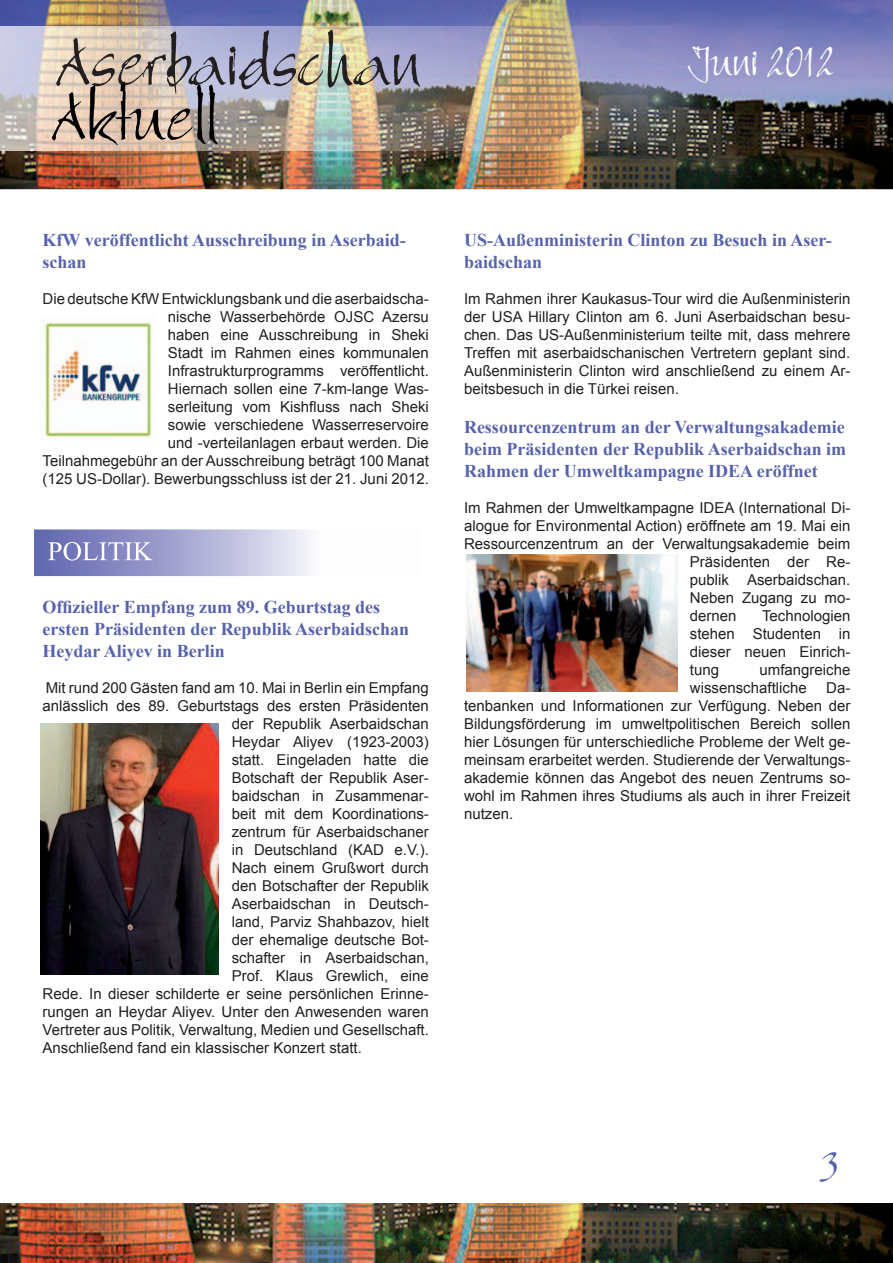
<style>
.page{position:relative;width:893px;height:1263px;background:#fff}
.page>*{position:absolute;margin:0;border:0;box-sizing:border-box;transform-origin:0 0}
.t1{font:72.9px "Bergell Plain";color:#231f20}
.t2{font:72.9px "Bergell Plain";color:#000}
.t3{font:45px "Bergell Plain";color:#fff}
.t4{font:45px "Bergell Plain";color:#5662ac}
.t5{font:27px "Times New Roman";color:#fff}
.t6{font:700 18px/21.6px "Times New Roman";color:#5662ac}
.t7{font:15px/18px "Arial";color:#231f20;text-align:justify}
</style>
<div class="page">
<img style="left:0;top:0;width:893px;height:189px">
<img style="left:0;top:27px;width:750px;height:124px">
<img style="left:0;top:1203px;width:893px;height:60px">
<img style="left:44px;top:322px;width:108px;height:116px">
<svg style="left:34px;top:529px;width:276px;height:47px;background:#adaed5"></svg>
<div style="left:34px;top:542px;width:119px;height:19px;background:linear-gradient(to right,#5f66af,#9696c9)"></div>
<img style="left:40px;top:724px;width:179px;height:251px">
<img style="left:467px;top:555px;width:210px;height:137px">
<h1 class="t1" style="left:57px;top:17px;width:364px">Aserbaidschan</h1>
<h1 class="t2" style="left:53px;top:71px;width:166px">Aktuell</h1>
<h2 class="t3" style="left:689px;top:33px;width:147px">Juni 2012</h2>
<p class="t6" style="left:43px;top:229px;width:365px">KfW veröffentlicht Ausschreibung in Aserbaid&shy;schan</p>
<p class="t7" style="left:43px;top:290px;width:388px;text-align:right">Die deutsche KfW Entwicklungsbank und die aserbaidscha&shy;nische Wasserbehörde OJSC Azersu<br>haben eine Ausschreibung in Sheki<br>Stadt im Rahmen eines kommunalen Infrastrukturprogramms veröffentlicht.<br>Hiernach sollen eine 7-km-lange Was-<br>serleitung vom Kishfluss nach Sheki<br>sowie verschiedene Wasserreservoire<br>und -verteilanlagen erbaut werden. Die<br>Teilnahmegebühr an der Ausschreibung beträgt 100 Manat (125 US-Dollar). Bewerbungsschluss ist der 21. Juni 2012.</p>
<h3 class="t5" style="left:48px;top:533px;width:106px">POLITIK</h3>
<p class="t6" style="left:43px;top:596px;width:368px">Offizieller Empfang zum 89. Geburtstag des ersten Präsidenten der Republik Aserbaidschan<br>Heydar Aliyev in Berlin</p>
<p class="t7" style="left:46px;top:678px;width:385px">Mit rund 200 Gästen fand am 10. Mai in Berlin ein Empfang</p>
<p class="t7" style="left:43px;top:696px;width:388px">anlässlich des 89. Geburtstags des ersten Präsidenten</p>
<p class="t7" style="left:232px;top:714px;width:199px">der Republik Aserbaidschan</p>
<p class="t7" style="left:232px;top:732px;width:199px">Heydar Aliyev (1923-2003)</p>
<p class="t7" style="left:232px;top:750px;width:199px">statt. Eingeladen hatte die</p>
<p class="t7" style="left:232px;top:768px;width:199px">Botschaft der Republik Aser-</p>
<p class="t7" style="left:232px;top:786px;width:199px">baidschan in Zusammenar-</p>
<p class="t7" style="left:232px;top:804px;width:199px">beit mit dem Koordinations-</p>
<p class="t7" style="left:232px;top:822px;width:199px">zentrum für Aserbaidschaner</p>
<p class="t7" style="left:232px;top:840px;width:199px">in Deutschland (KAD e.V.).</p>
<p class="t7" style="left:232px;top:858px;width:199px">Nach einem Grußwort durch</p>
<p class="t7" style="left:232px;top:876px;width:199px">den Botschafter der Republik</p>
<p class="t7" style="left:232px;top:894px;width:199px">Aserbaidschan in Deutsch-</p>
<p class="t7" style="left:232px;top:912px;width:199px">land, Parviz Shahbazov, hielt</p>
<p class="t7" style="left:232px;top:930px;width:199px">der ehemalige deutsche Bot-</p>
<p class="t7" style="left:232px;top:948px;width:199px">schafter in Aserbaidschan,</p>
<p class="t7" style="left:232px;top:966px;width:199px">Prof. Klaus Grewlich, eine</p>
<p class="t7" style="left:43px;top:984px;width:388px">Rede. In dieser schilderte er seine persönlichen Erinne-</p>
<p class="t7" style="left:43px;top:1002px;width:388px">rungen an Heydar Aliyev. Unter den Anwesenden waren</p>
<p class="t7" style="left:43px;top:1020px;width:388px">Vertreter aus Politik, Verwaltung, Medien und Gesellschaft.</p>
<p class="t7" style="left:43px;top:1038px;width:321px">Anschließend fand ein klassischer Konzert statt.</p>
<p class="t6" style="left:464px;top:229px;width:369px">US-Außenministerin Clinton zu Besuch in Aser&shy;baidschan</p>
<p class="t7" style="left:464px;top:290px;width:388px">Im Rahmen ihrer Kaukasus-Tour wird die Außenministerin der USA Hillary Clinton am 6. Juni Aserbaidschan besu&shy;chen. Das US-Außenministerium teilte mit, dass mehrere Treffen mit aserbaidschanischen Vertretern geplant sind.<br>Außenministerin Clinton wird anschließend zu einem Ar&shy;beitsbesuch in die Türkei reisen.</p>
<p class="t6" style="left:464px;top:416px;width:384px;text-align:justify">Ressourcenzentrum an der Verwaltungsakademie beim Präsidenten der Republik Aserbaidschan im Rahmen der Umweltkampagne IDEA eröffnet</p>
<p class="t7" style="left:464px;top:498px;width:388px">Im Rahmen der Umweltkampagne IDEA (International Di-</p>
<p class="t7" style="left:464px;top:516px;width:388px">alogue for Environmental Action) eröffnete am 19. Mai ein</p>
<p class="t7" style="left:464px;top:534px;width:388px">Ressourcenzentrum an der Verwaltungsakademie beim</p>
<p class="t7" style="left:690px;top:552px;width:162px">Präsidenten der Re-</p>
<p class="t7" style="left:690px;top:570px;width:162px">publik Aserbaidschan.</p>
<p class="t7" style="left:690px;top:588px;width:162px">Neben Zugang zu mo-</p>
<p class="t7" style="left:690px;top:606px;width:48px">dernen</p>
<p class="t7" style="left:690px;top:606px;width:162px;text-indent:72px">Technologien stehen Studenten in dieser neuen Einrich&shy;tung</p>
<p class="t7" style="left:690px;top:660px;width:162px;text-indent:70px">umfangreiche wissenschaftliche</p>
<p class="t7" style="left:464px;top:678px;width:388px;text-indent:362px">Da&shy;tenbanken und Informationen zur Verfügung. Neben der Bildungsförderung im umweltpolitischen Bereich sollen hier Lösungen für unterschiedliche Probleme der Welt ge&shy;meinsam erarbeitet werden. Studierende der Verwaltungs&shy;akademie können das Angebot des neuen Zentrums so&shy;wohl im Rahmen ihres Studiums als auch in ihrer Freizeit nutzen.</p>
<h2 class="t4" style="left:821px;top:1138px;width:20px">3</h2>
</div>
